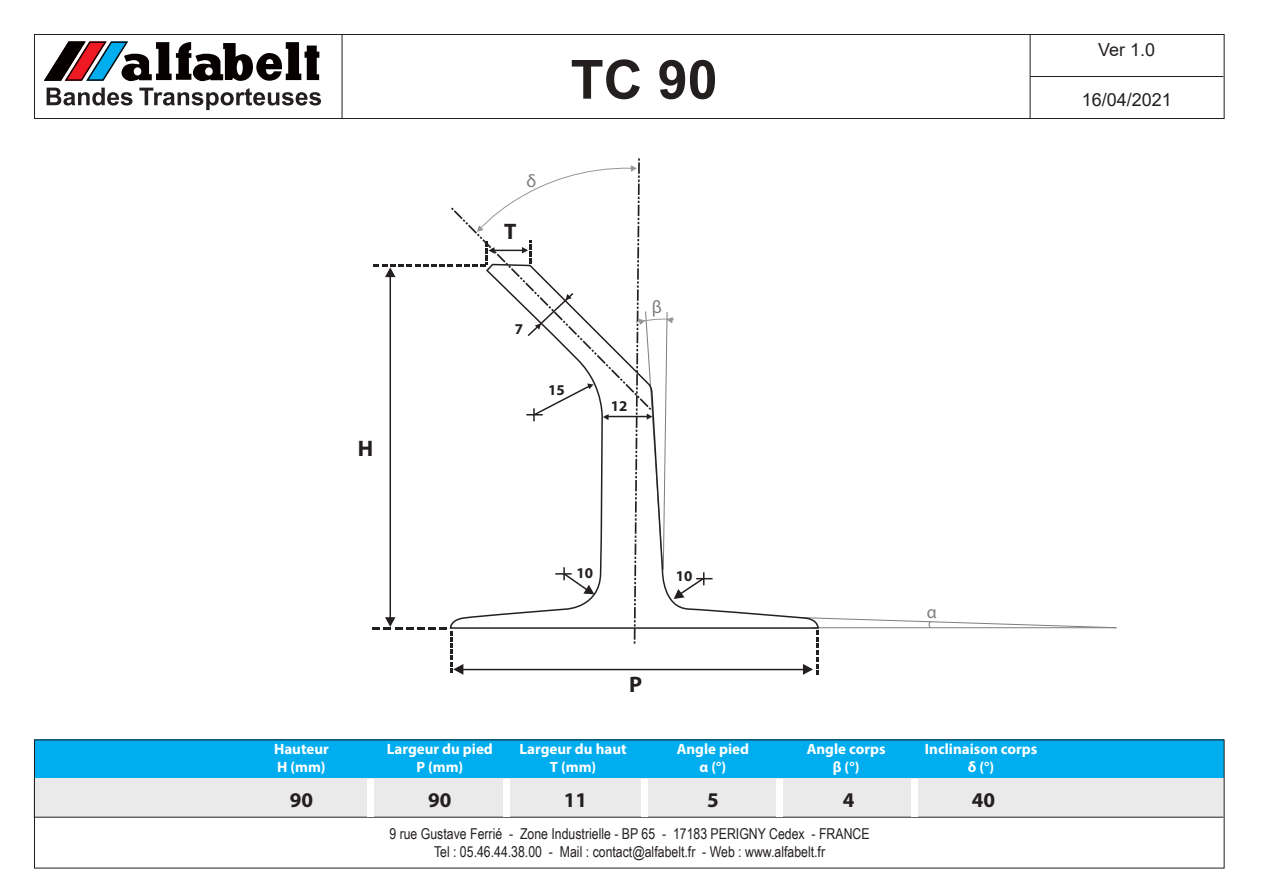
<style>
.page{position:relative;width:1263px;height:893px;background:#fff}
.page>*{position:absolute;margin:0;border:0;box-sizing:border-box;transform-origin:0 0}
.t1{font:700 54px "Arial";color:#241f1f}
.t2{font:700 22.5px "Myriad Pro";color:#241f1f}
.t3{font:700 21px "Myriad Pro";color:#241f1f}
.t4{font:18px "Arial";color:#241f1f}
.t5{font:18px "Myriad Pro";color:#7d7c7e}
.t6{font:15px/18px "Arial Narrow";color:#241f1f;text-align:center}
.t7{font:700 15px/18px "Myriad Pro";color:#fff;text-align:center}
.t8{font:700 15px "Myriad Pro";color:#241f1f}
</style>
<div class="page">
<div style="left:34px;top:779px;width:1190px;height:38px;background:#ebeaea"></div>
<div style="left:34px;top:740px;width:1189px;height:38px;background:#00aeef"></div>
<svg style="left:44px;top:41px;width:275px;height:41px"></svg>
<div style="left:34px;top:34px;width:1190px;height:85px;border:1px solid #241f1f"></div>
<hr style="left:1030px;top:34px;width:1px;height:84px;background:#241f1f">
<hr style="left:342px;top:34px;width:1px;height:84px;background:#241f1f">
<hr style="left:1030px;top:76px;width:193px;height:1px;background:#241f1f">
<hr style="left:34px;top:817px;width:1189px;height:1px;background:#241f1f">
<svg style="left:139px;top:88px;width:182px;height:22px"></svg>
<svg style="left:47px;top:88px;width:85px;height:18px"></svg>
<div style="left:367px;top:779px;width:7px;height:38px;background:#fff"></div>
<div style="left:503px;top:779px;width:7px;height:38px;background:#fff"></div>
<div style="left:641px;top:779px;width:7px;height:38px;background:#fff"></div>
<div style="left:776px;top:779px;width:7px;height:38px;background:#fff"></div>
<div style="left:911px;top:779px;width:7px;height:38px;background:#fff"></div>
<svg style="left:799px;top:617px;width:318px;height:58px"></svg>
<hr style="left:459px;top:669px;width:344px;height:1px;background:#241f1f">
<svg style="left:373px;top:158px;width:339px;height:517px"></svg>
<svg style="left:449px;top:263px;width:371px;height:367px"></svg>
<hr style="left:605px;top:416px;width:45px;height:1px;background:#241f1f">
<h2 class="t2" style="left:358px;top:434px;width:17px">H</h2>
<h1 class="t1" style="left:571px;top:42px;width:149px">TC 90</h1>
<p class="t5" style="left:526px;top:169px;width:11px">δ</p>
<h2 class="t2" style="left:504px;top:217px;width:14px">T</h2>
<p class="t8" style="left:515px;top:319px;width:10px">7</p>
<p class="t8" style="left:548px;top:380px;width:18px">15</p>
<p class="t5" style="left:652px;top:296px;width:12px">β</p>
<p class="t8" style="left:611px;top:396px;width:18px">12</p>
<p class="t7" style="left:274px;top:739px;width:56px;text-align:left">Hauteur<br>H (mm)</p>
<h3 class="t3" style="left:290px;top:786px;width:25px">90</h3>
<p class="t8" style="left:576px;top:563px;width:18px">10</p>
<p class="t8" style="left:676px;top:566px;width:18px">10</p>
<p class="t7" style="left:387px;top:739px;width:108px">Largeur du pied<br>P (mm)</p>
<h3 class="t3" style="left:428px;top:786px;width:25px">90</h3>
<h2 class="t2" style="left:629px;top:670px;width:15px">P</h2>
<p class="t7" style="left:520px;top:739px;width:109px">Largeur du haut<br>T (mm)</p>
<h3 class="t3" style="left:564px;top:786px;width:25px">11</h3>
<p class="t7" style="left:677px;top:739px;width:74px">Angle pied α (°)</p>
<h3 class="t3" style="left:707px;top:786px;width:13px">5</h3>
<p class="t7" style="left:807px;top:739px;width:80px">Angle corps β (°)</p>
<h3 class="t3" style="left:843px;top:786px;width:13px">4</h3>
<p class="t6" style="left:389px;top:825px;width:482px">9 rue Gustave Ferrié - Zone Industrielle - BP 65 - 17183 PERIGNY Cedex - FRANCE<br>Tel : 05.46.44.38.00 - Mail : contact@alfabelt.fr - Web : www.alfabelt.fr</p>
<p class="t5" style="left:927px;top:601px;width:11px">α</p>
<p class="t7" style="left:925px;top:739px;width:114px">Inclinaison corps δ (°)</p>
<h3 class="t3" style="left:972px;top:786px;width:25px">40</h3>
<p class="t4" style="left:1098px;top:37px;width:59px">Ver 1.0</p>
<p class="t4" style="left:1082px;top:87px;width:92px">16/04/2021</p>
</div>
